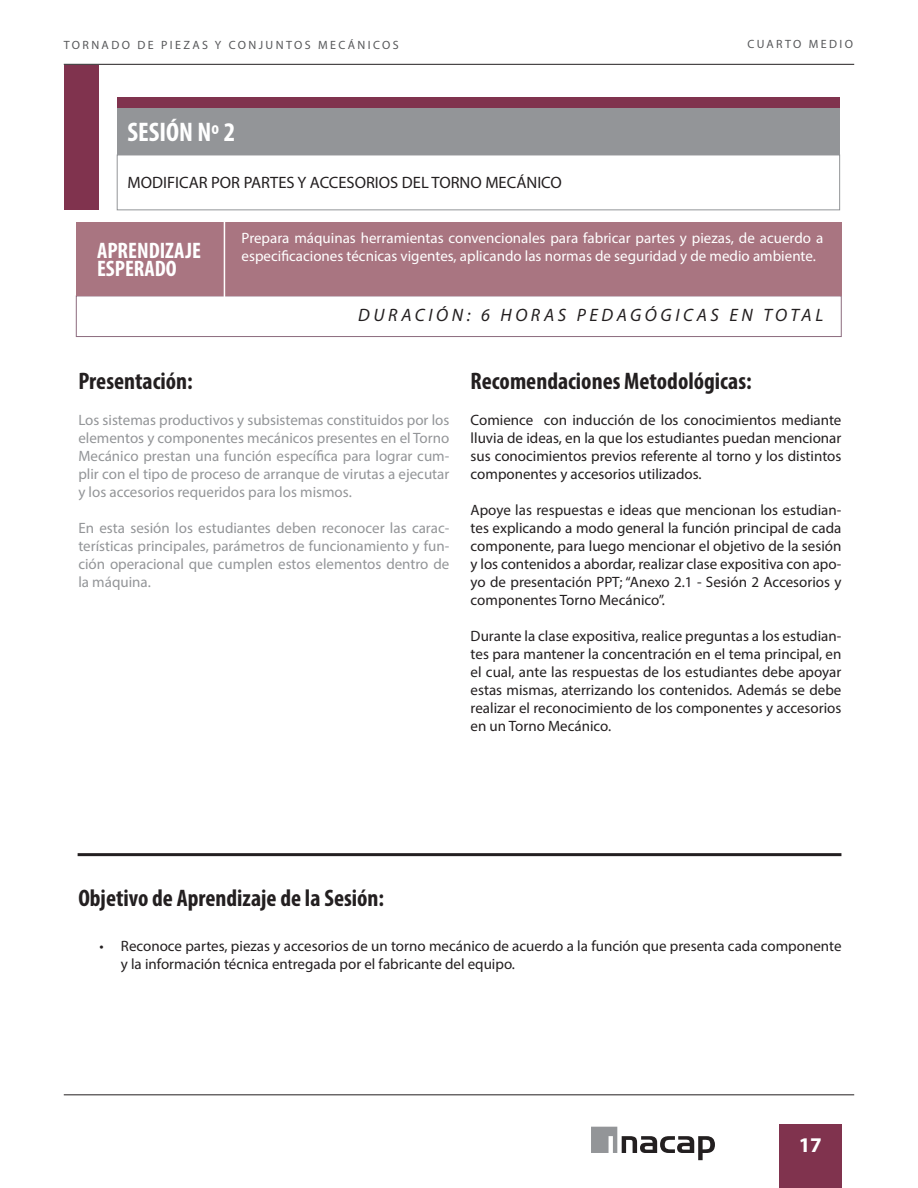
<style>
.page{position:relative;width:918px;height:1188px;background:#fff}
.page>*{position:absolute;margin:0;border:0;box-sizing:border-box;transform-origin:0 0}
.t1{font:700 condensed 27px "Myriad Pro";color:#fff}
.t2{font:700 condensed 24px "Myriad Pro";color:#231f20}
.t3{font:700 condensed 22.5px/18px "Myriad Pro";color:#fff}
.t4{font:700 21px "Myriad Pro";color:#fff}
.t5{font:italic 18px "Myriad Pro";letter-spacing:.2em;color:#231f20}
.t6{font:16.5px "Myriad Pro";color:#231f20}
.t7{font:15px/18px "Myriad Pro";color:#231f20;text-align:justify}
.t8{font:15px/18px "Myriad Pro";color:#939598;text-align:justify}
.t9{font:15px/18px "Myriad Pro";color:#fff}
.t10{font:12px "Myriad Pro";letter-spacing:.2em;color:#57585a}
</style>
<div class="page">
<hr style="left:64px;top:1094px;width:790px;height:1px;background:#231f20">
<hr style="left:64px;top:64px;width:790px;height:1px;background:#231f20">
<div style="left:779px;top:1124px;width:62px;height:64px;background:#80334e"></div>
<svg style="left:591px;top:1127px;width:124px;height:33px"></svg>
<div style="left:117px;top:108px;width:723px;height:47px;background:#939598"></div>
<div style="left:117px;top:97px;width:723px;height:11px;background:#80334e"></div>
<div style="left:117px;top:155px;width:723px;height:55px;border:1px solid #939598"></div>
<div style="left:76px;top:296px;width:765px;height:41px;border:1px solid #8c6b7e"></div>
<div style="left:76px;top:222px;width:765px;height:74px;background:#a97581"></div>
<hr style="left:224px;top:218px;width:1px;height:82px;background:#fff">
<hr style="left:78px;top:853px;width:763px;height:3px;background:#231f20">
<div style="left:65px;top:65px;width:34px;height:145px;background:#80334e"></div>
<p class="t10" style="left:64px;top:38px;width:337px">TORNADO DE PIEZAS Y CONJUNTOS MECÁNICOS</p>
<p class="t10" style="left:747px;top:37px;width:107px">CUARTO MEDIO</p>
<h1 class="t1" style="left:128px;top:115px;width:109px">SESIÓN Nº 2</h1>
<p class="t6" style="left:128px;top:172px;width:436px">MODIFICAR POR PARTES Y ACCESORIOS DEL TORNO MECÁNICO</p>
<h3 class="t3" style="left:97px;top:241px;width:105px">APRENDIZAJE<br>ESPERADO</h3>
<p class="t9" style="left:242px;top:229px;width:583px">Prepara máquinas herramientas convencionales para fabricar partes y piezas, de acuerdo a especificaciones técnicas vigentes, aplicando las normas de seguridad y de medio ambiente.</p>
<p class="t5" style="left:358px;top:304px;width:467px">DURACIÓN: 6 HORAS PEDAGÓGICAS EN TOTAL</p>
<h2 class="t2" style="left:78px;top:366px;width:116px">Presentación:</h2>
<p class="t8" style="left:78px;top:410px;width:373px">Los sistemas productivos y subsistemas constituidos por los elementos y componentes mecánicos presentes en el Torno Mecánico prestan una función específica para lograr cum&shy;plir con el tipo de proceso de arranque de virutas a ejecutar y los accesorios requeridos para los mismos.</p>
<p class="t8" style="left:78px;top:518px;width:373px">En esta sesión los estudiantes deben reconocer las carac&shy;terísticas principales, parámetros de funcionamiento y fun&shy;ción operacional que cumplen estos elementos dentro de la máquina.</p>
<h2 class="t2" style="left:471px;top:366px;width:283px">Recomendaciones Metodológicas:</h2>
<p class="t7" style="left:471px;top:410px;width:372px">Comience con inducción de los conocimientos mediante lluvia de ideas, en la que los estudiantes puedan mencionar sus conocimientos previos referente al torno y los distintos componentes y accesorios utilizados.</p>
<p class="t7" style="left:471px;top:500px;width:372px">Apoye las respuestas e ideas que mencionan los estudian&shy;tes explicando a modo general la función principal de cada componente, para luego mencionar el objetivo de la sesión y los contenidos a abordar, realizar clase expositiva con apo&shy;yo de presentación PPT; “Anexo 2.1 - Sesión 2 Accesorios y componentes Torno Mecánico”.</p>
<p class="t7" style="left:471px;top:626px;width:372px">Durante la clase expositiva, realice preguntas a los estudian&shy;tes para mantener la concentración en el tema principal, en el cual, ante las respuestas de los estudiantes debe apoyar estas mismas, aterrizando los contenidos. Además se debe realizar el reconocimiento de los componentes y accesorios en un Torno Mecánico.</p>
<h2 class="t2" style="left:78px;top:883px;width:307px">Objetivo de Aprendizaje de la Sesión:</h2>
<p class="t7" style="left:121px;top:937px;width:722px;text-indent:-21px">• Reconoce partes, piezas y accesorios de un torno mecánico de acuerdo a la función que presenta cada componente y la información técnica entregada por el fabricante del equipo.</p>
<h3 class="t4" style="left:799px;top:1131px;width:25px">17</h3>
</div>
